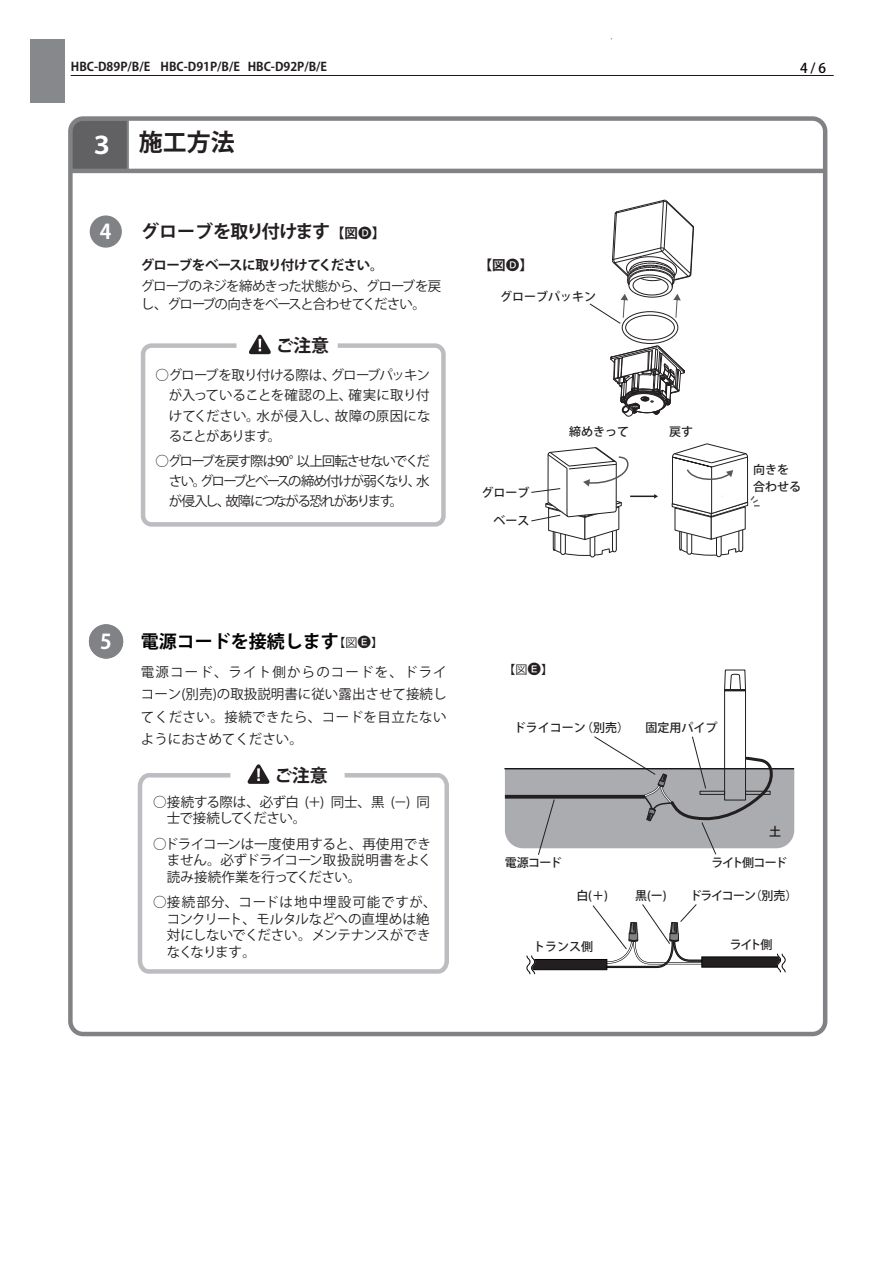
<style>
.page{position:relative;width:893px;height:1263px;background:#fff}
.page>*{position:absolute;margin:0;border:0;box-sizing:border-box;transform-origin:0 0}
.t1{font:700 24px "Koz Go Pro";color:#231f20}
.t2{font:700 24px "Koz Go Pro";color:#fff}
.t3{font:700 20.25px "Koz Go Pro";color:#fff}
.t4{font:700 18px "Koz Go Pro";letter-spacing:-.02em;color:#231f20}
.t5{font:700 18px "Koz Go Pro";color:#030303}
.t6{font:13.5px/20.2px "Koz Go Pro";letter-spacing:-.035em;color:#231f20;text-align:justify}
.t7{font:13.5px/16.5px "Koz Go Pro";letter-spacing:-.005em;color:#231f20}
.t8{font:13.5px/18px "Koz Go Pro";letter-spacing:-.065em;color:#231f20}
.t9{font:700 13.5px "Koz Go Pro";letter-spacing:-.04em;color:#231f20}
.t10{font:500 13.5px "Koz Go Pro";color:#070304}
.t11{font:500 12px/17px "Koz Go Pro";color:#231f20}
.t12{font:700 12px "Koz Go Pro";color:#231f20}
.t13{font:500 12px "Koz Go Pro";letter-spacing:-.095em;color:#231f20}
.t14{font:12px "Koz Go Pro";color:#231f20}
.t15{font:500 12px "Koz Go Pro";letter-spacing:-.1em;color:#231f20}
.t16{font:500 12px "Koz Go Pro";color:#1f1511}
.s1{font-family:"Koz Go Pr 6 N";font-weight:400}
.s2{font-family:"Koz Go Pr 6 N";font-size:13.5px}
</style>
<div class="page">
<div style="left:30px;top:39px;width:34px;height:64px;background:#86888b"></div>
<hr style="left:71px;top:75px;width:763px;height:1px;background:#211814">
<svg style="left:73px;top:121px;width:57px;height:48px;background:#656568"></svg>
<div style="left:68px;top:116px;width:759px;height:920px;border:4px solid #808285;border-radius:13px"></div>
<hr style="left:70px;top:169px;width:755px;height:4px;background:#808285">
<svg style="left:249px;top:334px;width:22px;height:20px"></svg>
<div style="left:141px;top:343px;width:305px;height:184px;border:4px solid #bcbdc0;border-radius:9px"></div>
<div style="left:90px;top:215px;width:32px;height:33px;background:#808285;border-radius:50%"></div>
<div style="left:716px;top:532px;width:5px;height:25px;border:1px solid #231f20;border-radius:2px"></div>
<div style="left:590px;top:532px;width:5px;height:25px;border:1px solid #231f20;border-radius:2px"></div>
<svg style="left:671px;top:443px;width:89px;height:113px"></svg>
<svg style="left:531px;top:447px;width:127px;height:109px"></svg>
<div style="left:625px;top:315px;width:50px;height:25px;border:1px solid #231f20;border-radius:50%"></div>
<div style="left:622px;top:311px;width:56px;height:33px;border:1px solid #231f20;border-radius:50%"></div>
<svg style="left:589px;top:200px;width:105px;height:124px"></svg>
<svg style="left:610px;top:345px;width:75px;height:72px"></svg>
<div style="left:90px;top:625px;width:32px;height:32px;background:#808285;border-radius:50%"></div>
<div style="left:89px;top:624px;width:34px;height:35px;border:2px solid #808285;border-radius:50%"></div>
<svg style="left:253px;top:764px;width:11px;height:7px"></svg>
<svg style="left:137px;top:771px;width:312px;height:203px"></svg>
<div style="left:724px;top:690px;width:22px;height:110px;border:1px solid #231f20"></div>
<svg style="left:724px;top:669px;width:22px;height:21px"></svg>
<svg style="left:505px;top:736px;width:289px;height:119px"></svg>
<svg style="left:526px;top:904px;width:260px;height:71px"></svg>
<p class="t12" style="left:71px;top:59px;width:258px">HBC-D89P/B/E HBC-D91P/B/E HBC-D92P/B/E</p>
<p class="t10" style="left:800px;top:59px;width:28px">4 / 6</p>
<h1 class="t2" style="left:90px;top:129px;width:26px">３</h1>
<h1 class="t1" style="left:139px;top:127px;width:97px">施工方法</h1>
<h2 class="t3" style="left:100px;top:219px;width:13px">4</h2>
<h3 class="t4" style="left:141px;top:220px;width:191px">グローブを取り付けます</h3>
<p class="t9" style="left:331px;top:225px;width:56px">【図<span class="s1">D</span>】</p>
<p class="t9" style="left:141px;top:257px;width:244px">グローブをベースに取り付けてください。</p>
<p class="t8" style="left:141px;top:277px;width:302px">グローブのネジを締めきった状態から、グローブを戻し、グローブの向きをベースと合わせてください。</p>
<h3 class="t4" style="left:276px;top:334px;width:55px">ご注意</h3>
<p class="t6" style="left:169px;top:365px;width:263px;text-indent:-14px">○グローブを取り付ける際は、グローブパッキンが入っていることを確認の上、確実に取り付けてください。水が侵入し、故障の原因になることがあります。</p>
<p class="t6" style="left:169px;top:451px;width:263px;text-indent:-14px">○グローブを戻す際は90°以上回転させないでください。グローブとベースの締め付けが弱くなり、水が侵入し、故障につながる恐れがあります。</p>
<p class="t9" style="left:479px;top:256px;width:56px">【図<span class="s1">D</span>】</p>
<p class="t11" style="left:500px;top:288px;width:97px">グローブパッキン</p>
<p class="t11" style="left:482px;top:485px;width:49px">グローブ</p>
<p class="t11" style="left:493px;top:513px;width:37px">ベース</p>
<p class="t11" style="left:569px;top:424px;width:61px">締めきって</p>
<p class="t11" style="left:669px;top:424px;width:25px">戻す</p>
<p class="t11" style="left:753px;top:462px;width:49px">向きを合わせる</p>
<h2 class="t3" style="left:100px;top:629px;width:13px">15</h2>
<h3 class="t5" style="left:141px;top:630px;width:199px">電源コードを接続します</h3>
<p class="t14" style="left:333px;top:635px;width:51px">【図<span class="s2">E</span>】</p>
<p class="t6" style="left:141px;top:661px;width:307px;line-height:22.5px">電源コード、ライト側からのコードを、ドライコーン(別売)の取扱説明書に従い露出させて接続してください。接続できたら、コードを目立たないようにおさめてください。</p>
<h3 class="t4" style="left:274px;top:763px;width:55px">ご注意</h3>
<p class="t6" style="left:167px;top:794px;width:265px;line-height:16.5px;text-indent:-14px">○接続する際は、必ず白 (＋) 同士、黒 (－) 同士で接続してください。</p>
<p class="t6" style="left:167px;top:836px;width:266px;line-height:16.5px;text-indent:-14px">○ドライコーンは一度使用すると、再使用できません。必ずドライコーン取扱説明書をよく読み接続作業を行ってください。</p>
<p class="t7" style="left:167px;top:895px;width:271px;text-indent:-14px">○接続部分、コードは地中埋設可能ですが、コンクリート、モルタルなどへの直埋めは絶対にしないでください。メンテナンスができなくなります。</p>
<p class="t14" style="left:503px;top:662px;width:51px">【図<span class="s2">E</span>】</p>
<p class="t11" style="left:514px;top:719px;width:117px">ドライコーン（別売）</p>
<p class="t11" style="left:646px;top:719px;width:73px">固定用パイプ</p>
<p class="t16" style="left:769px;top:823px;width:13px">土</p>
<p class="t11" style="left:505px;top:854px;width:58px">電源コード</p>
<p class="t15" style="left:711px;top:855px;width:77px">ライト側コード</p>
<p class="t11" style="left:576px;top:888px;width:33px">白(＋)</p>
<p class="t11" style="left:635px;top:888px;width:33px">黒(ー)</p>
<p class="t13" style="left:690px;top:888px;width:109px">ドライコーン（別売）</p>
<p class="t11" style="left:533px;top:939px;width:61px">トランス側</p>
<p class="t11" style="left:730px;top:937px;width:44px">ライト側</p>
</div>
